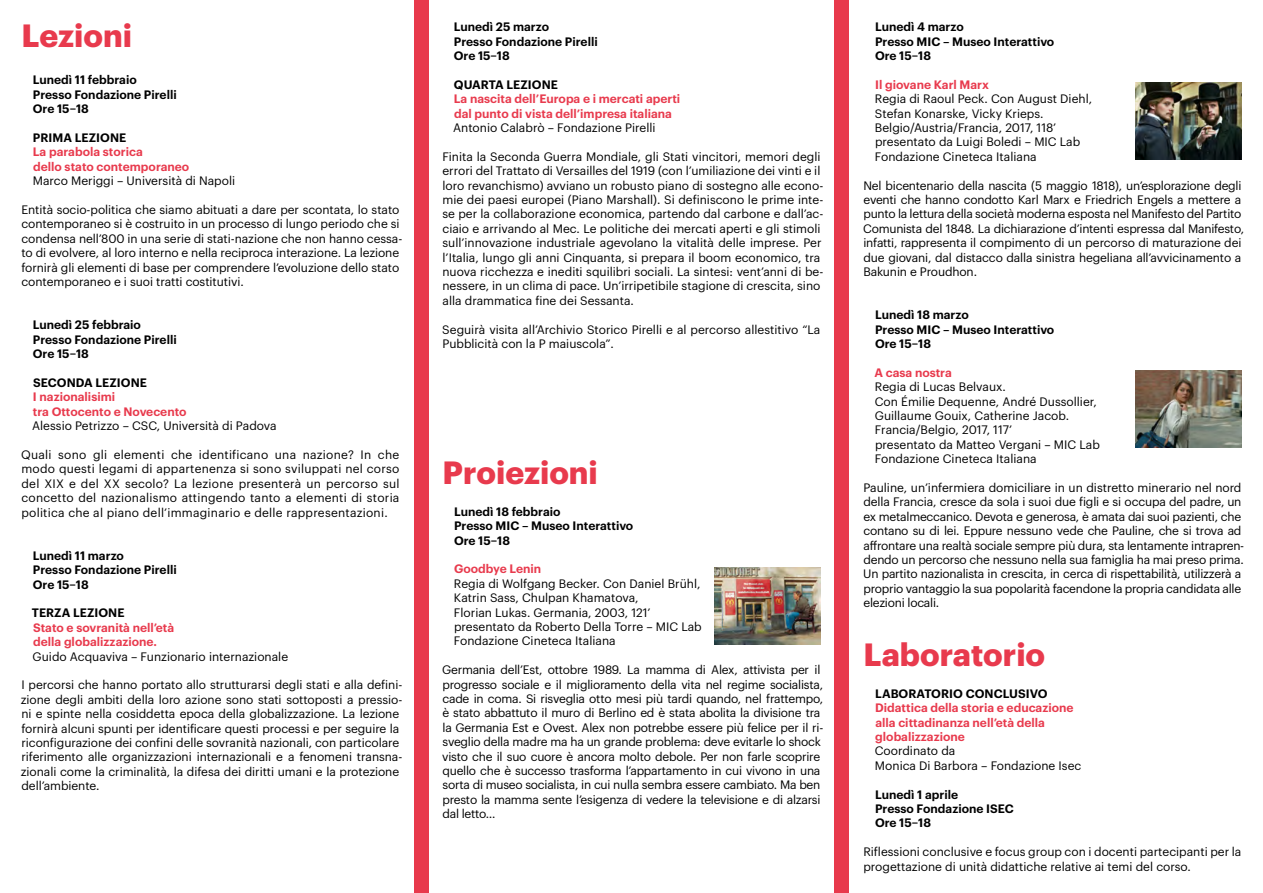
<style>
.page{position:relative;width:1263px;height:893px;background:#fff}
.page>*{position:absolute;margin:0;border:0;box-sizing:border-box;transform-origin:0 0}
.t1{font:700 31.5px "Graphik";color:#e83a4d}
.t2{font:12px/14.4px "Graphik";letter-spacing:-.005em;color:#000}
.t3{font:600 12px/14.4px "Graphik";color:#000}
.t4{font:600 12px/14.4px "Graphik";color:#e83a4d}
</style>
<div class="page">
<img style="left:1135px;top:83px;width:107px;height:76px">
<img style="left:714px;top:568px;width:107px;height:76px">
<img style="left:1135px;top:371px;width:107px;height:76px">
<div style="left:835px;top:0;width:14px;height:893px;background:#e8394c"></div>
<div style="left:414px;top:0;width:14px;height:893px;background:#e8394c"></div>
<h1 class="t1" style="left:22px;top:11px;width:112px">Lezioni</h1>
<p class="t3" style="left:33px;top:72px;width:145px">Lunedì 11 febbraio<br>Presso Fondazione Pirelli<br>Ore 15–18</p>
<p class="t3" style="left:33px;top:129px;width:95px">PRIMA LEZIONE</p>
<p class="t4" style="left:33px;top:144px;width:158px">La parabola storica<br>dello stato contemporaneo</p>
<p class="t2" style="left:33px;top:173px;width:204px">Marco Meriggi – Università di Napoli</p>
<p class="t2" style="left:21px;top:202px;width:382px">Entità socio-politica che siamo abituati a dare per scontata, lo stato contemporaneo si è costruito in un processo di lungo periodo che si condensa nell’800 in una serie di stati-nazione che non hanno cessa&shy;to di evolvere, al loro interno e nella reciproca interazione. La lezione fornirà gli elementi di base per comprendere l’evoluzione dello stato contemporaneo e i suoi tratti costitutivi.</p>
<p class="t3" style="left:33px;top:317px;width:145px">Lunedì 25 febbraio<br>Presso Fondazione Pirelli<br>Ore 15–18</p>
<p class="t3" style="left:33px;top:374px;width:115px">SECONDA LEZIONE</p>
<p class="t4" style="left:33px;top:389px;width:155px">I nazionalisimi<br>tra Ottocento e Novecento</p>
<p class="t2" style="left:32px;top:418px;width:246px">Alessio Petrizzo – CSC, Università di Padova</p>
<p class="t2" style="left:21px;top:446px;width:380px;text-align:justify">Quali sono gli elementi che identificano una nazione? In che modo questi legami di appartenenza si sono sviluppati nel corso del XIX e del XX secolo? La lezione presenterà un percorso sul concetto del nazionalismo attingendo tanto a elementi di storia politica che al piano dell’immaginario e delle rappresentazioni.</p>
<p class="t3" style="left:33px;top:547px;width:145px">Lunedì 11 marzo<br>Presso Fondazione Pirelli<br>Ore 15–18</p>
<p class="t3" style="left:32px;top:605px;width:94px">TERZA LEZIONE</p>
<p class="t4" style="left:33px;top:619px;width:143px">Stato e sovranità nell’età della globalizzazione.</p>
<p class="t2" style="left:33px;top:648px;width:257px">Guido Acquaviva – Funzionario internazionale</p>
<p class="t2" style="left:21px;top:677px;width:383px">I percorsi che hanno portato allo strutturarsi degli stati e alla defini&shy;zione degli ambiti della loro azione sono stati sottoposti a pressio&shy;ni e spinte nella cosiddetta epoca della globalizzazione. La lezione fornirà alcuni spunti per identificare questi processi e per seguire la riconfigurazione dei confini delle sovranità nazionali, con particolare riferimento alle organizzazioni internazionali e a fenomeni transna&shy;zionali come la criminalità, la difesa dei diritti umani e la protezione dell’ambiente.</p>
<p class="t3" style="left:454px;top:19px;width:145px">Lunedì 25 marzo<br>Presso Fondazione Pirelli<br>Ore 15–18</p>
<p class="t3" style="left:454px;top:76px;width:106px">QUARTA LEZIONE</p>
<p class="t4" style="left:454px;top:91px;width:228px">La nascita dell’Europa e i mercati aperti dal punto di vista dell’impresa italiana</p>
<p class="t2" style="left:453px;top:119px;width:204px">Antonio Calabrò – Fondazione Pirelli</p>
<p class="t2" style="left:442px;top:148px;width:382px">Finita la Seconda Guerra Mondiale, gli Stati vincitori, memori degli errori del Trattato di Versailles del 1919 (con l’umiliazione dei vinti e il loro revanchismo) avviano un robusto piano di sostegno alle econo&shy;mie dei paesi europei (Piano Marshall). Si definiscono le prime inte&shy;se per la collaborazione economica, partendo dal carbone e dall’ac&shy;ciaio e arrivando al Mec. Le politiche dei mercati aperti e gli stimoli sull’innovazione industriale agevolano la vitalità delle imprese. Per l’Italia, lungo gli anni Cinquanta, si prepara il boom economico, tra nuova ricchezza e inediti squilibri sociali. La sintesi: vent’anni di be&shy;nessere, in un clima di pace. Un’irripetibile stagione di crescita, sino alla drammatica fine dei Sessanta.</p>
<p class="t2" style="left:442px;top:321px;width:380px">Seguirà visita all’Archivio Storico Pirelli e al percorso allestitivo “La<br>Pubblicità con la P maiuscola”.</p>
<h1 class="t1" style="left:443px;top:448px;width:157px">Proiezioni</h1>
<p class="t3" style="left:454px;top:503px;width:181px">Lunedì 18 febbraio<br>Presso MIC – Museo Interattivo<br>Ore 15–18</p>
<p class="t4" style="left:454px;top:561px;width:89px">Goodbye Lenin</p>
<p class="t2" style="left:454px;top:575px;width:249px">Regia di Wolfgang Becker. Con Daniel Brühl, Katrin Sass, Chulpan Khamatova,<br>Florian Lukas. Germania, 2003, 121’ presentato da Roberto Della Torre – MIC Lab Fondazione Cineteca Italiana</p>
<p class="t2" style="left:442px;top:662px;width:383px">Germania dell’Est, ottobre 1989. La mamma di Alex, attivista per il progresso sociale e il miglioramento della vita nel regime socialista, cade in coma. Si risveglia otto mesi più tardi quando, nel frattempo, è stato abbattuto il muro di Berlino ed è stata abolita la divisione tra la Germania Est e Ovest. Alex non potrebbe essere più felice per il ri&shy;sveglio della madre ma ha un grande problema: deve evitarle lo shock visto che il suo cuore è ancora molto debole. Per non farle scoprire quello che è successo trasforma l’appartamento in cui vivono in una sorta di museo socialista, in cui nulla sembra essere cambiato. Ma ben presto la mamma sente l’esigenza di vedere la televisione e di alzarsi dal letto…</p>
<p class="t3" style="left:875px;top:19px;width:181px">Lunedì 4 marzo<br>Presso MIC – Museo Interattivo<br>Ore 15–18</p>
<p class="t4" style="left:875px;top:76px;width:115px">Il giovane Karl Marx</p>
<p class="t2" style="left:875px;top:91px;width:219px">Regia di Raoul Peck. Con August Diehl, Stefan Konarske, Vicky Krieps.<br>Belgio/Austria/Francia, 2017, 118’ presentato da Luigi Boledi – MIC Lab Fondazione Cineteca Italiana</p>
<p class="t2" style="left:863px;top:177px;width:382px">Nel bicentenario della nascita (5 maggio 1818), un’esplorazione degli eventi che hanno condotto Karl Marx e Friedrich Engels a mettere a punto la lettura della società moderna esposta nel Manifesto del Partito Comunista del 1848. La dichiarazione d’intenti espressa dal Manifesto, infatti, rappresenta il compimento di un percorso di maturazione dei due giovani, dal distacco dalla sinistra hegeliana all’avvicinamento a Bakunin e Proudhon.</p>
<p class="t3" style="left:875px;top:307px;width:181px">Lunedì 18 marzo<br>Presso MIC – Museo Interattivo<br>Ore 15–18</p>
<p class="t4" style="left:874px;top:364px;width:79px">A casa nostra</p>
<p class="t2" style="left:875px;top:379px;width:227px">Regia di Lucas Belvaux.<br>Con Émilie Dequenne, André Dussollier,<br>Guillaume Gouix, Catherine Jacob.<br>Francia/Belgio, 2017, 117’<br>presentato da Matteo Vergani – MIC Lab<br>Fondazione Cineteca Italiana</p>
<p class="t2" style="left:863px;top:479px;width:382px">Pauline, un’infermiera domiciliare in un distretto minerario nel nord della Francia, cresce da sola i suoi due figli e si occupa del padre, un ex metalmeccanico. Devota e generosa, è amata dai suoi pazienti, che contano su di lei. Eppure nessuno vede che Pauline, che si trova ad affrontare una realtà sociale sempre più dura, sta lentamente intrapren&shy;dendo un percorso che nessuno nella sua famiglia ha mai preso prima.<br>Un partito nazionalista in crescita, in cerca di rispettabilità, utilizzerà a proprio vantaggio la sua popolarità facendone la propria candidata alle elezioni locali.</p>
<h1 class="t1" style="left:864px;top:630px;width:183px">Laboratorio</h1>
<p class="t3" style="left:875px;top:685px;width:174px">LABORATORIO CONCLUSIVO</p>
<p class="t4" style="left:875px;top:700px;width:200px">Didattica della storia e educazione alla cittadinanza nell’età della globalizzazione</p>
<p class="t2" style="left:875px;top:743px;width:208px">Coordinato da<br>Monica Di Barbora – Fondazione Isec</p>
<p class="t3" style="left:875px;top:786px;width:140px">Lunedì 1 aprile<br>Presso Fondazione ISEC<br>Ore 15–18</p>
<p class="t2" style="left:863px;top:844px;width:380px">Riflessioni conclusive e focus group con i docenti partecipanti per la progettazione di unità didattiche relative ai temi del corso.</p>
</div>
